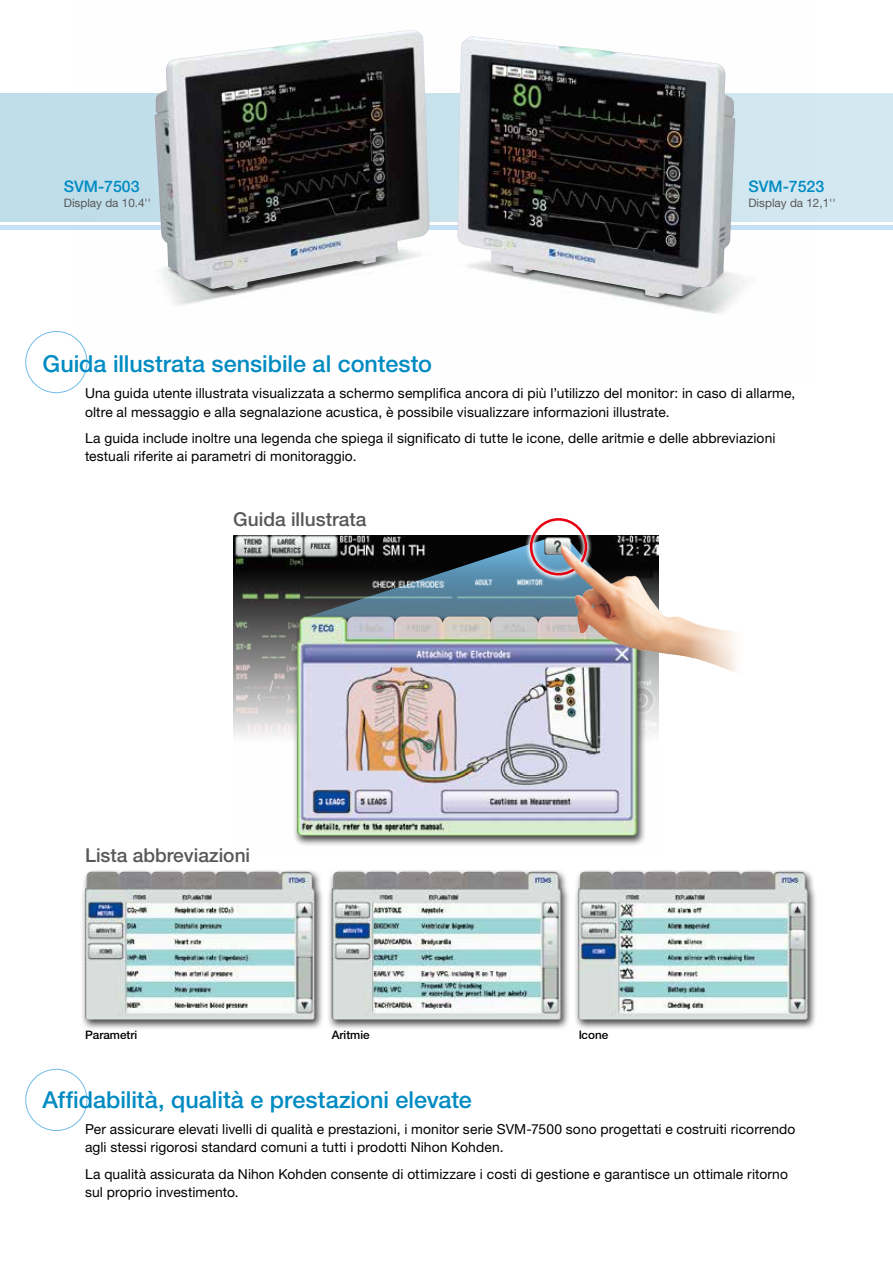
<style>
.page{position:relative;width:893px;height:1263px;background:#fff}
.page>*{position:absolute;margin:0;border:0;box-sizing:border-box;transform-origin:0 0}
.t1{font:500 23.4px "Helvetica Neue LT Std";color:#008bc2}
.t2{font:500 19.2px "Helvetica Neue LT Std";color:#595757}
.t3{font:500 15.9px "Helvetica Neue LT Std";color:#008bc2}
.t4{font:13.8px/18.1px "Helvetica Neue LT Std";letter-spacing:.01em;color:#000}
.t5{font:11.7px "Helvetica Neue LT Std";color:#595757}
.t6{font:500 11.7px "Helvetica Neue LT Std";color:#000}
</style>
<div class="page">
<div style="left:25px;top:331px;width:62px;height:62px;border:1px solid #71bce9;border-radius:50%"></div>
<div style="left:25px;top:1069px;width:62px;height:62px;border:1px solid #71bce9;border-radius:50%"></div>
<div style="left:0;top:94px;width:893px;height:127px;background:linear-gradient(to bottom,#c9e3ed,#c9e3ed)"></div>
<div style="left:0;top:225px;width:893px;height:5px;background:#c6e1f6"></div>
<img style="left:77px;top:93px;width:737px;height:284px">
<img style="left:154px;top:30px;width:581px;height:267px">
<img style="left:233px;top:536px;width:425px;height:200px">
<div style="left:327px;top:869px;width:243px;height:162px;background:#000;opacity:.75"></div>
<img style="left:332px;top:872px;width:229px;height:147px">
<div style="left:574px;top:869px;width:243px;height:162px;background:#000;opacity:.75"></div>
<img style="left:578px;top:872px;width:230px;height:147px">
<div style="left:80px;top:869px;width:244px;height:162px;background:#000;opacity:.75"></div>
<img style="left:85px;top:872px;width:230px;height:147px">
<svg style="left:301px;top:540px;width:334px;height:74px;background:#405460"></svg>
<svg style="left:524px;top:518px;width:69px;height:63px"></svg>
<div style="left:530px;top:518px;width:57px;height:57px;border:3px solid #e60012;border-radius:50%"></div>
<div style="left:292px;top:614px;width:355px;height:233px;background:#000;opacity:.75"></div>
<img style="left:297px;top:617px;width:340px;height:219px">
<img style="left:559px;top:544px;width:177px;height:132px">
<svg style="left:278px;top:35px;width:44px;height:25px"></svg>
<svg style="left:563px;top:39px;width:44px;height:23px"></svg>
<p class="t3" style="left:64px;top:177px;width:77px">SVM-7503</p>
<p class="t5" style="left:64px;top:196px;width:89px">Display da 10.4''</p>
<p class="t3" style="left:748px;top:177px;width:77px">SVM-7523</p>
<p class="t5" style="left:748px;top:196px;width:89px">Display da 12,1''</p>
<h1 class="t1" style="left:43px;top:350px;width:391px">Guida illustrata sensibile al contesto</h1>
<p class="t4" style="left:85px;top:384px;width:712px">Una guida utente illustrata visualizzata a schermo semplifica ancora di più l’utilizzo del monitor: in caso di allarme, oltre al messaggio e alla segnalazione acustica, è possibile visualizzare informazioni illustrate.</p>
<p class="t4" style="left:85px;top:429px;width:692px">La guida include inoltre una legenda che spiega il significato di tutte le icone, delle aritmie e delle abbreviazioni testuali riferite ai parametri di monitoraggio.</p>
<h2 class="t2" style="left:233px;top:508px;width:135px">Guida illustrata</h2>
<h2 class="t2" style="left:85px;top:844px;width:167px">Lista abbreviazioni</h2>
<p class="t6" style="left:85px;top:1028px;width:54px">Parametri</p>
<p class="t6" style="left:332px;top:1028px;width:40px">Aritmie</p>
<p class="t6" style="left:578px;top:1028px;width:31px">Icone</p>
<h1 class="t1" style="left:43px;top:1086px;width:431px">Affidabilità, qualità e prestazioni elevate</h1>
<p class="t4" style="left:85px;top:1120px;width:712px">Per assicurare elevati livelli di qualità e prestazioni, i monitor serie SVM-7500 sono progettati e costruiti ricorrendo agli stessi rigorosi standard comuni a tutti i prodotti Nihon Kohden.</p>
<p class="t4" style="left:85px;top:1164px;width:704px">La qualità assicurata da Nihon Kohden consente di ottimizzare i costi di gestione e garantisce un ottimale ritorno sul proprio investimento.</p>
</div>
